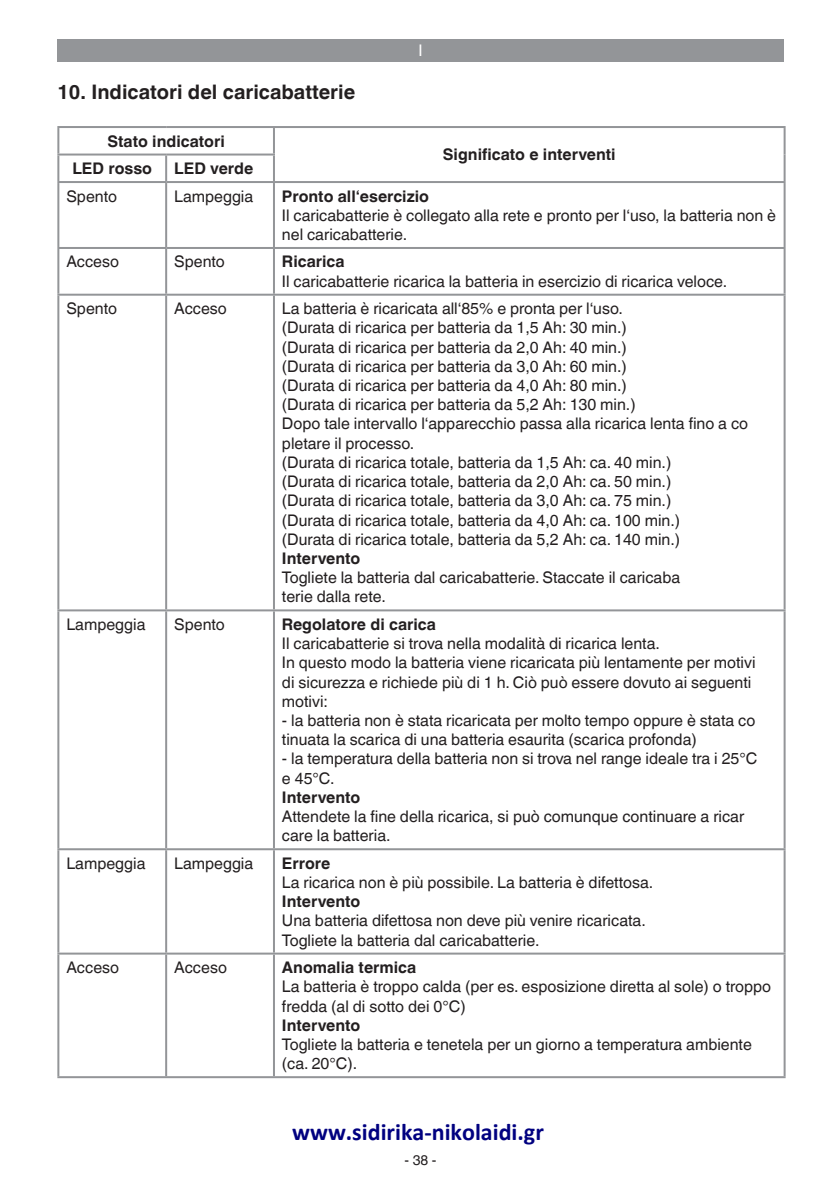
<style>
.page{position:relative;width:836px;height:1192px;background:#fff}
.page>*{position:absolute;margin:0;border:0;box-sizing:border-box;transform-origin:0 0}
.t1{font:700 24px "Calibri";color:#000080}
.t2{font:700 20px "Helvetica World";color:#231f20}
.t3{font:16px/19.2px "Helvetica World";color:#231f20}
.t4{font:700 16px "Helvetica World";color:#231f20}
.t5{font:16px "Helvetica World";color:#fff}
.t6{font:14px "Helvetica World";color:#231f20}
</style>
<div class="page">
<div style="left:57px;top:39px;width:726px;height:23px;background:#939598"></div>
<hr style="left:57px;top:126px;width:109px;height:2px;background:#939598">
<hr style="left:57px;top:128px;width:2px;height:25px;background:#939598">
<hr style="left:166px;top:126px;width:619px;height:2px;background:#939598">
<hr style="left:273px;top:128px;width:2px;height:25px;background:#939598">
<hr style="left:783px;top:128px;width:2px;height:26px;background:#939598">
<hr style="left:57px;top:153px;width:109px;height:2px;background:#939598">
<hr style="left:57px;top:155px;width:2px;height:26px;background:#939598">
<hr style="left:166px;top:153px;width:109px;height:2px;background:#939598">
<hr style="left:165px;top:155px;width:2px;height:26px;background:#939598">
<hr style="left:273px;top:155px;width:2px;height:26px;background:#939598">
<hr style="left:783px;top:154px;width:2px;height:27px;background:#939598">
<hr style="left:57px;top:181px;width:109px;height:2px;background:#939598">
<hr style="left:57px;top:183px;width:2px;height:64px;background:#939598">
<hr style="left:166px;top:181px;width:108px;height:2px;background:#939598">
<hr style="left:165px;top:183px;width:2px;height:64px;background:#939598">
<hr style="left:274px;top:181px;width:511px;height:2px;background:#939598">
<hr style="left:273px;top:183px;width:2px;height:64px;background:#939598">
<hr style="left:783px;top:183px;width:2px;height:64px;background:#939598">
<hr style="left:57px;top:247px;width:109px;height:2px;background:#939598">
<hr style="left:57px;top:249px;width:2px;height:44px;background:#939598">
<hr style="left:166px;top:247px;width:108px;height:2px;background:#939598">
<hr style="left:165px;top:249px;width:2px;height:44px;background:#939598">
<hr style="left:274px;top:247px;width:511px;height:2px;background:#939598">
<hr style="left:273px;top:249px;width:2px;height:44px;background:#939598">
<hr style="left:783px;top:249px;width:2px;height:44px;background:#939598">
<hr style="left:57px;top:293px;width:109px;height:2px;background:#939598">
<hr style="left:57px;top:295px;width:2px;height:314px;background:#939598">
<hr style="left:166px;top:293px;width:108px;height:2px;background:#939598">
<hr style="left:165px;top:295px;width:2px;height:314px;background:#939598">
<hr style="left:274px;top:293px;width:511px;height:2px;background:#939598">
<hr style="left:273px;top:295px;width:2px;height:314px;background:#939598">
<hr style="left:783px;top:295px;width:2px;height:314px;background:#939598">
<hr style="left:57px;top:609px;width:109px;height:2px;background:#939598">
<hr style="left:57px;top:611px;width:2px;height:237px;background:#939598">
<hr style="left:166px;top:609px;width:108px;height:2px;background:#939598">
<hr style="left:165px;top:611px;width:2px;height:237px;background:#939598">
<hr style="left:274px;top:609px;width:511px;height:2px;background:#939598">
<hr style="left:273px;top:611px;width:2px;height:237px;background:#939598">
<hr style="left:783px;top:611px;width:2px;height:237px;background:#939598">
<hr style="left:57px;top:848px;width:109px;height:2px;background:#939598">
<hr style="left:57px;top:850px;width:2px;height:102px;background:#939598">
<hr style="left:166px;top:848px;width:108px;height:2px;background:#939598">
<hr style="left:165px;top:850px;width:2px;height:102px;background:#939598">
<hr style="left:274px;top:848px;width:511px;height:2px;background:#939598">
<hr style="left:273px;top:850px;width:2px;height:102px;background:#939598">
<hr style="left:783px;top:850px;width:2px;height:102px;background:#939598">
<hr style="left:57px;top:952px;width:109px;height:2px;background:#939598">
<hr style="left:57px;top:954px;width:2px;height:121px;background:#939598">
<hr style="left:166px;top:952px;width:108px;height:2px;background:#939598">
<hr style="left:165px;top:954px;width:2px;height:121px;background:#939598">
<hr style="left:274px;top:952px;width:511px;height:2px;background:#939598">
<hr style="left:273px;top:954px;width:2px;height:121px;background:#939598">
<hr style="left:783px;top:954px;width:2px;height:121px;background:#939598">
<hr style="left:57px;top:1075px;width:728px;height:2px;background:#939598">
<p class="t5" style="left:418px;top:37px;width:6px">I</p>
<p class="t2" style="left:57px;top:75px;width:299px">10. Indicatori del caricabatterie</p>
<p class="t4" style="left:107px;top:128px;width:119px">Stato indicatori</p>
<p class="t4" style="left:443px;top:141px;width:174px">Significato e interventi</p>
<p class="t4" style="left:72px;top:155px;width:81px">LED rosso</p>
<p class="t4" style="left:174px;top:155px;width:81px">LED verde</p>
<p class="t3" style="left:66px;top:185px;width:52px">Spento</p>
<p class="t3" style="left:174px;top:185px;width:81px">Lampeggia</p>
<p class="t4" style="left:282px;top:183px;width:149px">Pronto all‘esercizio</p>
<p class="t3" style="left:282px;top:204px;width:495px">Il caricabatterie è collegato alla rete e pronto per l‘uso, la batteria non è nel caricabatterie.</p>
<p class="t3" style="left:66px;top:250px;width:54px">Acceso</p>
<p class="t3" style="left:174px;top:250px;width:52px">Spento</p>
<p class="t4" style="left:282px;top:249px;width:64px">Ricarica</p>
<p class="t3" style="left:282px;top:270px;width:447px">Il caricabatterie ricarica la batteria in esercizio di ricarica veloce.</p>
<p class="t3" style="left:66px;top:297px;width:52px">Spento</p>
<p class="t3" style="left:174px;top:297px;width:54px">Acceso</p>
<p class="t3" style="left:282px;top:297px;width:467px">La batteria è ricaricata all‘85% e pronta per l‘uso.<br>(Durata di ricarica per batteria da 1,5 Ah: 30 min.)<br>(Durata di ricarica per batteria da 2,0 Ah: 40 min.)<br>(Durata di ricarica per batteria da 3,0 Ah: 60 min.)<br>(Durata di ricarica per batteria da 4,0 Ah: 80 min.)<br>(Durata di ricarica per batteria da 5,2 Ah: 130 min.)<br>Dopo tale intervallo l‘apparecchio passa alla ricarica lenta fino a co pletare il processo.<br>(Durata di ricarica totale, batteria da 1,5 Ah: ca. 40 min.)<br>(Durata di ricarica totale, batteria da 2,0 Ah: ca. 50 min.)<br>(Durata di ricarica totale, batteria da 3,0 Ah: ca. 75 min.)<br>(Durata di ricarica totale, batteria da 4,0 Ah: ca. 100 min.)<br>(Durata di ricarica totale, batteria da 5,2 Ah: ca. 140 min.)</p>
<p class="t4" style="left:282px;top:545px;width:80px">Intervento</p>
<p class="t3" style="left:282px;top:566px;width:399px">Togliete la batteria dal caricabatterie. Staccate il caricaba terie dalla rete.</p>
<p class="t3" style="left:66px;top:613px;width:81px">Lampeggia</p>
<p class="t3" style="left:174px;top:613px;width:52px">Spento</p>
<p class="t4" style="left:282px;top:611px;width:155px">Regolatore di carica</p>
<p class="t3" style="left:282px;top:632px;width:475px">Il caricabatterie si trova nella modalità di ricarica lenta.<br>In questo modo la batteria viene ricaricata più lentamente per motivi di sicurezza e richiede più di 1 h. Ciò può essere dovuto ai seguenti motivi:</p>
<p class="t3" style="left:282px;top:709px;width:474px">- la batteria non è stata ricaricata per molto tempo oppure è stata co tinuata la scarica di una batteria esaurita (scarica profonda)</p>
<p class="t3" style="left:282px;top:747px;width:477px">- la temperatura della batteria non si trova nel range ideale tra i 25°C e 45°C.</p>
<p class="t4" style="left:282px;top:784px;width:80px">Intervento</p>
<p class="t3" style="left:282px;top:805px;width:463px">Attendete la fine della ricarica, si può comunque continuare a ricar care la batteria.</p>
<p class="t3" style="left:66px;top:851px;width:81px">Lampeggia</p>
<p class="t3" style="left:174px;top:851px;width:81px">Lampeggia</p>
<p class="t4" style="left:282px;top:849px;width:50px">Errore</p>
<p class="t3" style="left:282px;top:870px;width:373px">La ricarica non è più possibile. La batteria è difettosa.</p>
<p class="t4" style="left:282px;top:888px;width:80px">Intervento</p>
<p class="t3" style="left:282px;top:909px;width:365px">Una batteria difettosa non deve più venire ricaricata.<br>Togliete la batteria dal caricabatterie.</p>
<p class="t3" style="left:66px;top:956px;width:54px">Acceso</p>
<p class="t3" style="left:174px;top:956px;width:54px">Acceso</p>
<p class="t4" style="left:282px;top:954px;width:136px">Anomalia termica</p>
<p class="t3" style="left:282px;top:975px;width:490px">La batteria è troppo calda (per es. esposizione diretta al sole) o troppo fredda (al di sotto dei 0°C)</p>
<p class="t4" style="left:282px;top:1011px;width:80px">Intervento</p>
<p class="t3" style="left:282px;top:1032px;width:471px">Togliete la batteria e tenetela per un giorno a temperatura ambiente (ca. 20°C).</p>
<h1 class="t1" style="left:292px;top:1116px;width:253px">www.sidirika-nikolaidi.gr</h1>
<p class="t6" style="left:404px;top:1147px;width:33px">- 38 -</p>
</div>
